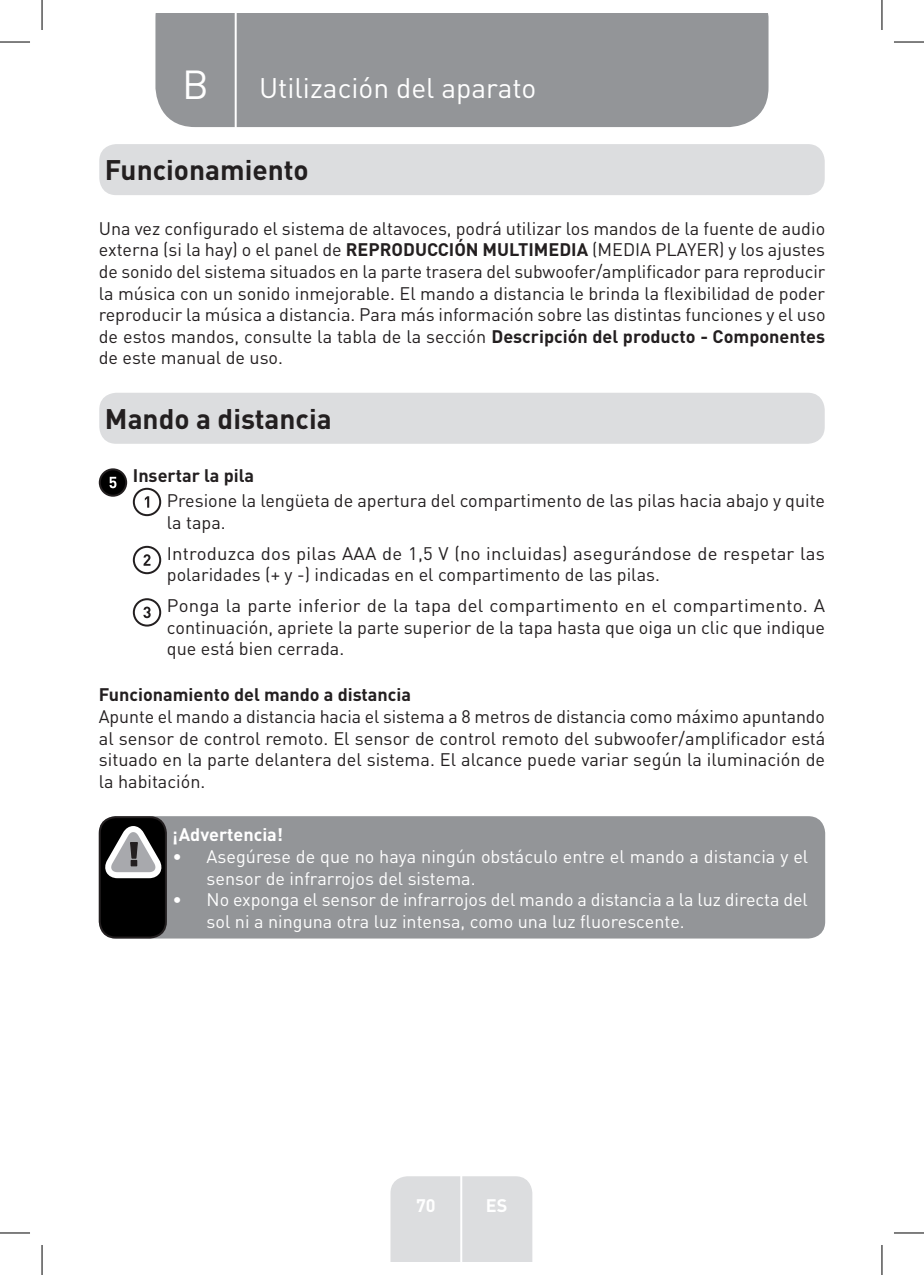
<style>
.page{position:relative;width:924px;height:1275px;background:#fff}
.page>*{position:absolute;margin:0;border:0;box-sizing:border-box;transform-origin:0 0}
.t1{font:40px "DIN Pro";color:#fff}
.Headline-01{font:700 28px "DIN Pro";color:#231f20}
.TitreGauche__gabarit{font:28px "DIN Pro";color:#fff}
.Body{font:18px/21.6px "DIN Pro";color:#231f20;text-align:justify}
.t2{font:18px/21.6px "DIN Pro";color:#fff}
.Headline-02_SB{font:700 18px "DIN Pro";color:#231f20}
.White_Text{font:700 18px "DIN Pro";color:#fff}
.s1{font-weight:700}
</style>
<div class="page">
<div style="left:155px;top:14px;width:613px;height:113px;background:#939598"></div>
<div style="left:390px;top:1176px;width:142px;height:85px;background:#dcdddf"></div>
<hr style="left:460px;top:1153px;width:2px;height:108px;background:#fff">
<hr style="left:234px;top:14px;width:2px;height:116px;background:#fff">
<div style="left:99px;top:144px;width:725px;height:51px;background:#dcdddf;border-radius:17px"></div>
<div style="left:99px;top:393px;width:725px;height:51px;background:#dcdddf;border-radius:17px"></div>
<div style="left:100px;top:469px;width:26px;height:27px;background:#000;border-radius:50%"></div>
<div style="left:99px;top:468px;width:28px;height:29px;border:2px solid #231f20;border-radius:50%"></div>
<svg style="left:109px;top:477px;width:7px;height:11px"></svg>
<div style="left:133px;top:488px;width:28px;height:28px;border:2px solid #231f20;border-radius:50%"></div>
<svg style="left:145px;top:496px;width:4px;height:11px"></svg>
<div style="left:133px;top:546px;width:28px;height:28px;border:2px solid #231f20;border-radius:50%"></div>
<svg style="left:143px;top:554px;width:7px;height:12px"></svg>
<div style="left:133px;top:598px;width:28px;height:28px;border:2px solid #231f20;border-radius:50%"></div>
<svg style="left:143px;top:606px;width:8px;height:12px"></svg>
<div style="left:99px;top:816px;width:725px;height:122px;background:#939598;border-radius:17px"></div>
<div style="left:100px;top:817px;width:66px;height:120px;background:#000;border-radius:16px"></div>
<div style="left:99px;top:816px;width:68px;height:122px;border:2px solid #231f20;border-radius:16px"></div>
<svg style="left:105px;top:826px;width:57px;height:52px"></svg>
<hr style="left:0;top:42px;width:30px;height:1px;background:#000">
<hr style="left:893px;top:42px;width:30px;height:1px;background:#000">
<hr style="left:0;top:1232px;width:30px;height:1px;background:#000">
<hr style="left:893px;top:1232px;width:30px;height:1px;background:#000">
<hr style="left:42px;top:0;width:1px;height:30px;background:#000">
<hr style="left:42px;top:1245px;width:1px;height:30px;background:#000">
<hr style="left:881px;top:0;width:1px;height:30px;background:#000">
<hr style="left:881px;top:1245px;width:1px;height:30px;background:#000">
<p class="t1" style="left:182px;top:57px;width:28px">B</p>
<p class="TitreGauche__gabarit" style="left:259px;top:69px;width:279px">Utilización del aparato</p>
<p class="Headline-01" style="left:105px;top:151px;width:205px">Funcionamiento</p>
<p class="Body" style="left:99px;top:217px;width:728px">Una vez configurado el sistema de altavoces, podrá utilizar los mandos de la fuente de audio externa (si la hay) o el panel de <span class="s1">REPRODUCCIÓN MULTIMEDIA</span> (MEDIA PLAYER) y los ajustes de sonido del sistema situados en la parte trasera del subwoofer/amplificador para reproducir la música con un sonido inmejorable. El mando a distancia le brinda la flexibilidad de poder reproducir la música a distancia. Para más información sobre las distintas funciones y el uso de estos mandos, consulte la tabla de la sección <span class="s1">Descripción del producto - Componentes </span>de este manual de uso.</p>
<p class="Headline-01" style="left:105px;top:400px;width:228px">Mando a distancia</p>
<p class="Headline-02_SB" style="left:133px;top:463px;width:123px">Insertar la pila</p>
<p class="Body" style="left:167px;top:489px;width:659px">Presione la lengüeta de apertura del compartimento de las pilas hacia abajo y quite la tapa.</p>
<p class="Body" style="left:167px;top:541px;width:659px">Introduzca dos pilas AAA de 1,5 V (no incluidas) asegurándose de respetar las polaridades (+ y -) indicadas en el compartimento de las pilas.</p>
<p class="Body" style="left:167px;top:594px;width:659px">Ponga la parte inferior de la tapa del compartimento en el compartimento. A continuación, apriete la parte superior de la tapa hasta que oiga un clic que indique que está bien cerrada.</p>
<p class="Headline-02_SB" style="left:99px;top:682px;width:313px">Funcionamiento del mando a distancia</p>
<p class="Body" style="left:99px;top:705px;width:727px">Apunte el mando a distancia hacia el sistema a 8 metros de distancia como máximo apuntando al sensor de control remoto. El sensor de control remoto del subwoofer/amplificador está situado en la parte delantera del sistema. El alcance puede variar según la iluminación de la habitación.</p>
<p class="White_Text" style="left:172px;top:822px;width:112px">¡Advertencia!</p>
<p class="t2" style="left:206px;top:845px;width:603px;text-indent:-34px">• Asegúrese de que no haya ningún obstáculo entre el mando a distancia y el sensor de infrarrojos del sistema.</p>
<p class="t2" style="left:206px;top:888px;width:602px;text-indent:-34px">• No exponga el sensor de infrarrojos del mando a distancia a la luz directa del sol ni a ninguna otra luz intensa, como una luz fluorescente.</p>
<p class="White_Text" style="left:416px;top:1192px;width:21px">70</p>
<p class="White_Text" style="left:485px;top:1192px;width:23px">ES</p>
</div>
